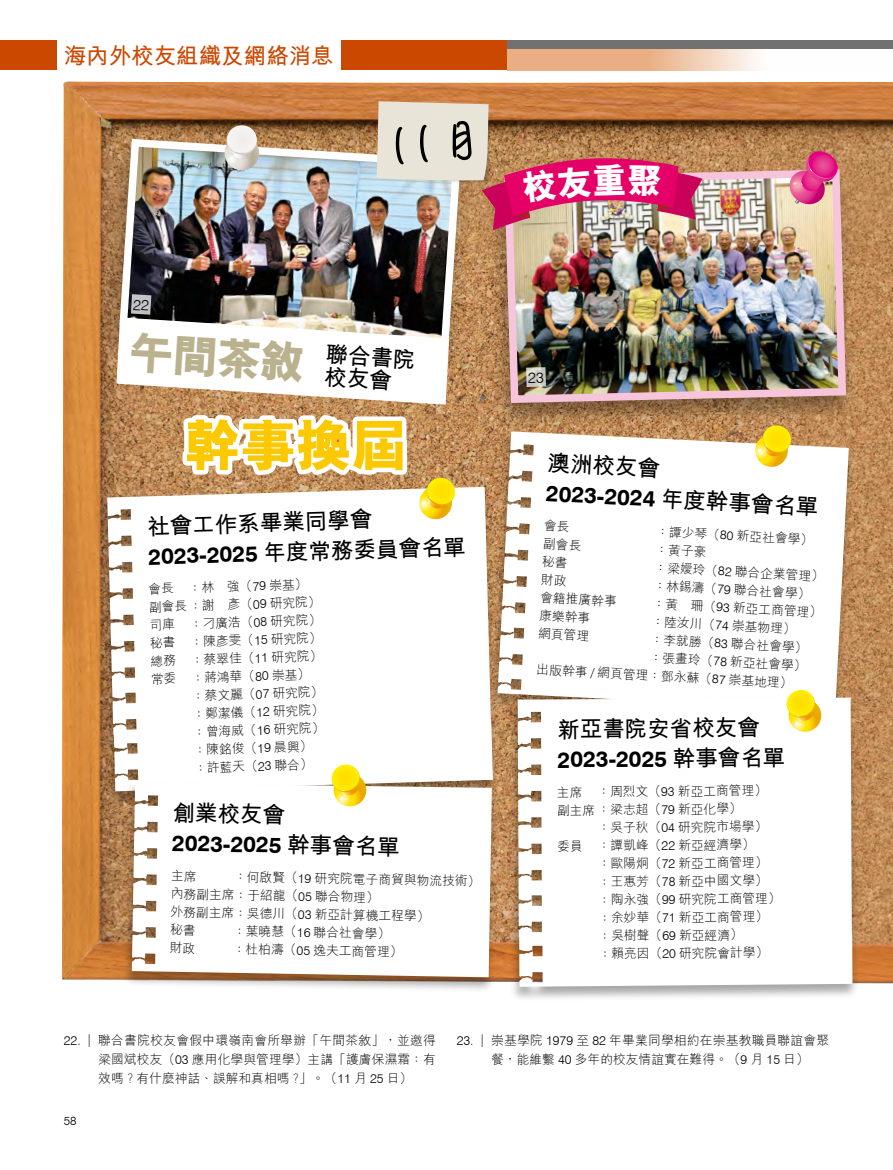
<style>
.page{position:relative;width:893px;height:1170px;background:#fff}
.page>*{position:absolute;margin:0;border:0;box-sizing:border-box;transform-origin:0 0}
.t1{font:800 57.3px "M Hei HK";color:#fcc800}
.t2{font:800 45px "M Hei HK";color:#bab28f}
.t3{font:700 22.5px "Swiss 721 BT";color:#000}
.t4{font:700 22.5px/22.4px "M Hei HK";color:#000}
.t5{font:700 22.5px "M Hei HK";color:#cb4800}
.t6{font:300 12.75px/18px "M Hei HK";letter-spacing:.01em;color:#000}
.t7{font:300 12px "Swiss 721 BT";color:#000}
.s1{font-family:"M Hei HK"}
.s2{font-family:"Swiss 721 BT"}
</style>
<div class="page">
<div style="left:341px;top:41px;width:166px;height:29px;background:#cb4800"></div>
<svg style="left:507px;top:49px;width:251px;height:21px;background:#edbe9c"></svg>
<div style="left:507px;top:41px;width:386px;height:8px;background:#727171"></div>
<div style="left:0;top:41px;width:57px;height:29px;background:#cb4800"></div>
<img style="left:61px;top:82px;width:832px;height:800px">
<img style="left:62px;top:414px;width:831px;height:570px">
<div style="left:97px;top:137px;width:377px;height:243px;background:#000;opacity:.35"></div>
<img style="left:116px;top:135px;width:349px;height:215px">
<div style="left:487px;top:167px;width:369px;height:262px;background:#000;opacity:.35"></div>
<img style="left:500px;top:165px;width:350px;height:242px">
<svg style="left:225px;top:136px;width:34px;height:34px"></svg>
<svg style="left:227px;top:125px;width:30px;height:35px"></svg>
<div style="left:488px;top:431px;width:367px;height:294px;background:#000;opacity:.35"></div>
<svg style="left:497px;top:431px;width:352px;height:279px"></svg>
<svg style="left:753px;top:425px;width:40px;height:44px"></svg>
<div style="left:97px;top:486px;width:402px;height:320px;background:#000;opacity:.35"></div>
<svg style="left:107px;top:487px;width:386px;height:304px"></svg>
<div style="left:508px;top:696px;width:351px;height:305px;background:#000;opacity:.35"></div>
<svg style="left:518px;top:697px;width:334px;height:289px"></svg>
<svg style="left:785px;top:690px;width:38px;height:43px"></svg>
<div style="left:122px;top:781px;width:376px;height:211px;background:#000;opacity:.35"></div>
<svg style="left:132px;top:782px;width:360px;height:195px"></svg>
<svg style="left:330px;top:764px;width:38px;height:44px"></svg>
<svg style="left:787px;top:151px;width:53px;height:55px;background:#de6c91"></svg>
<svg style="left:117px;top:294px;width:356px;height:227px"></svg>
<svg style="left:526px;top:367px;width:20px;height:20px"></svg>
<svg style="left:541px;top:519px;width:40px;height:67px"></svg>
<svg style="left:172px;top:869px;width:24px;height:12px"></svg>
<svg style="left:170px;top:941px;width:25px;height:12px"></svg>
<img style="left:377px;top:90px;width:326px;height:140px">
<h3 class="t5" style="left:64px;top:39px;width:271px">海內外校友組織及網絡消息</h3>
<h2 class="t2" style="left:131px;top:329px;width:178px;rotate:4deg">午間茶敘</h2>
<h3 class="t4" style="left:326px;top:341px;width:92px;rotate:3deg">聯合書院校友會</h3>
<h1 class="t1" style="left:184px;top:417px;width:226px">幹事換屆</h1>
<h3 class="t4" style="left:147px;top:513px;width:226px;rotate:-2deg">社會工作系畢業同學會</h3>
<h3 class="t3" style="left:148px;top:543px;width:319px;rotate:-2deg">2023-2025 <span class="s1">年度常務委員會名單</span></h3>
<p class="t6" style="left:148px;top:580px;width:174px;rotate:-2deg">會長 ：林　強（<span class="s2">79</span> 崇基）副會長：謝　彥（<span class="s2">09</span> 研究院）司庫 ：刁廣浩（<span class="s2">08</span> 研究院）秘書 ：陳彥雯（<span class="s2">15</span> 研究院）總務 ：蔡翠佳（<span class="s2">11</span> 研究院）常委 ：蔣鴻華（<span class="s2">80</span> 崇基）</p>
<p class="t6" style="left:191px;top:687px;width:133px;rotate:-2deg">：蔡文麗（<span class="s2">07</span> 研究院）：鄭潔儀（<span class="s2">12</span> 研究院）：曾海威（<span class="s2">16</span> 研究院）：陳銘俊（<span class="s2">19</span> 晨興）：許藍天（<span class="s2">23</span> 聯合）</p>
<h3 class="t4" style="left:173px;top:799px;width:114px;rotate:1deg">創業校友會</h3>
<h3 class="t3" style="left:172px;top:829px;width:229px;rotate:1deg">2023-2025 <span class="s1">幹事會名單</span></h3>
<p class="t6" style="left:171px;top:866px;width:311px;text-indent:63px;rotate:1deg">：何啟賢（<span class="s2">19</span> 研究院電子商貿與物流技術）內務副主席：于紹龍（<span class="s2">05</span> 聯合物理）<br>外務副主席：吳德川（<span class="s2">03</span> 新亞計算機工程學）<br>秘書</p>
<p class="t6" style="left:233px;top:921px;width:159px;rotate:1deg">：葉曉慧（<span class="s2">16</span> 聯合社會學）</p>
<p class="t6" style="left:233px;top:939px;width:171px;rotate:1deg">：杜柏濤（<span class="s2">05</span> 逸夫工商管理）</p>
<h3 class="t4" style="left:548px;top:449px;width:114px;rotate:3deg">澳洲校友會</h3>
<h3 class="t3" style="left:547px;top:479px;width:274px;rotate:3deg">2023-2024 <span class="s1">年度幹事會名單</span></h3>
<p class="t6" style="left:657px;top:522px;width:159px;rotate:3deg">：譚少琴（<span class="s2">80</span> 新亞社會學）</p>
<p class="t6" style="left:656px;top:540px;width:53px;rotate:3deg">：黃子豪</p>
<p class="t6" style="left:655px;top:558px;width:171px;rotate:3deg">：梁嬡玲（<span class="s2">82</span> 聯合企業管理）</p>
<p class="t6" style="left:654px;top:576px;width:159px;rotate:3deg">：林錫濤（<span class="s2">79</span> 聯合社會學）</p>
<p class="t6" style="left:541px;top:588px;width:78px;rotate:3deg">會籍推廣幹事</p>
<p class="t6" style="left:653px;top:594px;width:171px;rotate:3deg">：黃　珊（<span class="s2">93</span> 新亞工商管理）</p>
<p class="t6" style="left:540px;top:606px;width:53px;rotate:3deg">康樂幹事</p>
<p class="t6" style="left:652px;top:612px;width:146px;rotate:3deg">：陸汝川（<span class="s2">74</span> 崇基物理）</p>
<p class="t6" style="left:539px;top:624px;width:53px;rotate:3deg">網頁管理</p>
<p class="t6" style="left:651px;top:630px;width:159px;rotate:3deg">：李就勝（<span class="s2">83</span> 聯合社會學）</p>
<p class="t6" style="left:650px;top:648px;width:159px;rotate:3deg">：張畫玲（<span class="s2">78</span> 新亞社會學）</p>
<p class="t6" style="left:537px;top:660px;width:258px;rotate:3deg">出版幹事 <span class="s2">/</span> 網頁管理：鄧永蘇（<span class="s2">87</span> 崇基地理）</p>
<h3 class="t4" style="left:557px;top:717px;width:204px;rotate:-1deg">新亞書院安省校友會</h3>
<h3 class="t3" style="left:557px;top:746px;width:229px;rotate:-1deg">2023-2025 <span class="s1">幹事會名單</span></h3>
<p class="t6" style="left:556px;top:784px;width:212px;rotate:-1deg">主席 ：周烈文（<span class="s2">93</span> 新亞工商管理）副主席：梁志超（<span class="s2">79</span> 新亞化學）</p>
<p class="t6" style="left:557px;top:820px;width:212px;text-indent:41px;rotate:-1deg">：吳子秋（<span class="s2">04</span> 研究院市場學）委員 ：譚凱峰（<span class="s2">22</span> 新亞經濟學）</p>
<p class="t6" style="left:597px;top:855px;width:185px;rotate:-1deg">：歐陽炯（<span class="s2">72</span> 新亞工商管理）：王惠芳（<span class="s2">78</span> 新亞中國文學）：陶永強（<span class="s2">99</span> 研究院工商管理）：余妙華（<span class="s2">71</span> 新亞工商管理）：吳樹聲（<span class="s2">69</span> 新亞經濟）<br>：賴亮因（<span class="s2">20</span> 研究院會計學）</p>
<p class="t6" style="left:98px;top:1030px;width:339px;line-height:18.8px;text-align:justify;text-indent:-35px"><span class="s2">22. |</span> 聯合書院校友會假中環嶺南會所舉辦「午間茶敘」，並邀得梁國斌校友（<span class="s2">03</span> 應用化學與管理學）主講「護膚保濕霜：有效嗎？有什麼神話、誤解和真相嗎？」。（<span class="s2">11</span> 月 <span class="s2">25</span> 日）</p>
<p class="t6" style="left:491px;top:1030px;width:340px;line-height:18.8px;text-indent:-35px"><span class="s2">23. |</span> 崇基學院 <span class="s2">1979</span> 至 <span class="s2">82</span> 年畢業同學相約在崇基教職員聯誼會聚餐，能維繫 <span class="s2">40</span> 多年的校友情誼實在難得。（<span class="s2">9</span> 月 <span class="s2">15</span> 日）</p>
<p class="t7" style="left:64px;top:1113px;width:14px">58</p>
</div>
